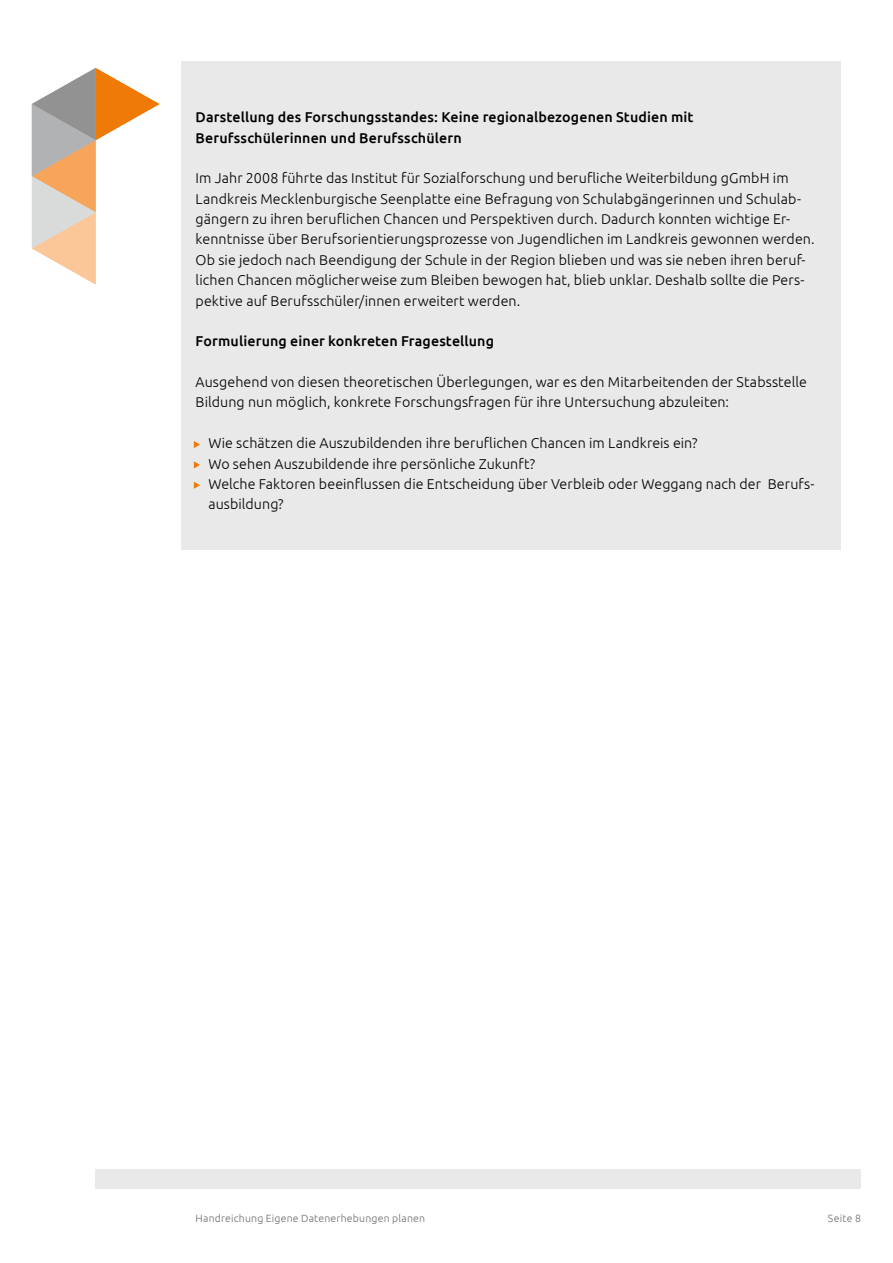
<style>
.page{position:relative;width:893px;height:1263px;background:#fff}
.page>*{position:absolute;margin:0;border:0;box-sizing:border-box;transform-origin:0 0}
.t1{font:300 14.25px/20.4px "Ubuntu";letter-spacing:.005em;color:#000}
.t2{font:500 14.25px/20.4px "Ubuntu";letter-spacing:.01em;color:#000}
.t3{font:300 10.5px "Ubuntu";letter-spacing:.02em;color:#6e6e6e}
</style>
<div class="page">
<div style="left:96px;top:1169px;width:765px;height:20px;background:#e9e9e9"></div>
<svg style="left:32px;top:68px;width:127px;height:216px"></svg>
<div style="left:182px;top:61px;width:659px;height:489px;background:#e9e9e9"></div>
<svg style="left:194px;top:441px;width:6px;height:7px"></svg>
<svg style="left:194px;top:461px;width:6px;height:7px"></svg>
<svg style="left:194px;top:482px;width:6px;height:7px"></svg>
<p class="t2" style="left:196px;top:106px;width:499px">Darstellung des Forschungsstandes: Keine regionalbezogenen Studien mit<br>Berufsschülerinnen und Berufsschülern</p>
<p class="t1" style="left:196px;top:168px;width:621px">Im Jahr 2008 führte das Institut für Sozialforschung und berufliche Weiterbildung gGmbH im Landkreis Mecklenburgische Seenplatte eine Befragung von Schulabgängerinnen und Schulab&shy;gängern zu ihren beruflichen Chancen und Perspektiven durch. Dadurch konnten wichtige Er&shy;kenntnisse über Berufsorientierungsprozesse von Jugendlichen im Landkreis gewonnen werden.<br>Ob sie jedoch nach Beendigung der Schule in der Region blieben und was sie neben ihren beruf&shy;lichen Chancen möglicherweise zum Bleiben bewogen hat, blieb unklar. Deshalb sollte die Pers&shy;pektive auf Berufsschüler/innen erweitert werden.</p>
<p class="t2" style="left:196px;top:330px;width:300px">Formulierung einer konkreten Fragestellung</p>
<p class="t1" style="left:196px;top:371px;width:613px">Ausgehend von diesen theoretischen Überlegungen, war es den Mitarbeitenden der Stabsstelle<br>Bildung nun möglich, konkrete Forschungsfragen für ihre Untersuchung abzuleiten:</p>
<p class="t1" style="left:208px;top:432px;width:608px">Wie schätzen die Auszubildenden ihre beruflichen Chancen im Landkreis ein?<br>Wo sehen Auszubildende ihre persönliche Zukunft?<br>Welche Faktoren beeinflussen die Entscheidung über Verbleib oder Weggang nach der Berufs&shy;ausbildung?</p>
<p class="t3" style="left:196px;top:1212px;width:231px">Handreichung Eigene Datenerhebungen planen</p>
<p class="t3" style="left:828px;top:1212px;width:35px">Seite 8</p>
</div>
